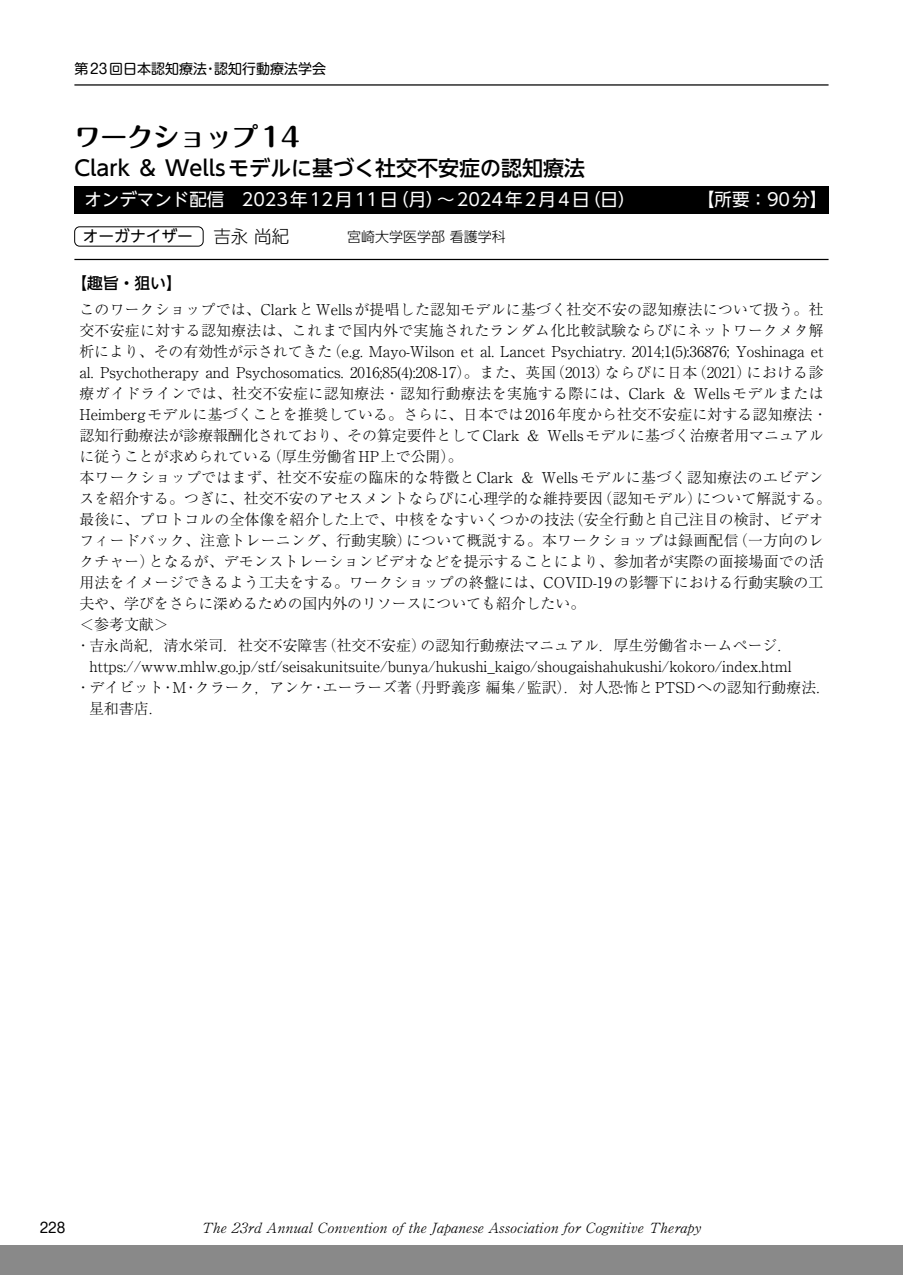
<style>
.page{position:relative;width:903px;height:1275px;background:#fff}
.page>*{position:absolute;margin:0;border:0;box-sizing:border-box;transform-origin:0 0}
.t1{font:700 26.25px "Maru Fo Pro";color:#000}
.t2{font:500 21px "UD Shin Go NT Pro";color:#000}
.t3{font:17.5px "UD Shin Go NT Pro";color:#fff}
.t4{font:15.75px "UD Shin Go NT Pro";color:#000}
.t5{font:500 15.75px "UD Shin Go NT Pro";color:#000}
.t6{font:300 14.88px "Ryumin Pro";letter-spacing:.005em;color:#000}
.t7{font:300 14.88px "Ryumin Pro";letter-spacing:.03em;color:#000}
.t8{font:300 14.88px "Ryumin Pro";letter-spacing:.025em;color:#000}
.t9{font:300 14px "Ryumin Pro";color:#000}
.t10{font:14px "Shin M Go Pro";color:#000}
.t11{font:300 14px "UD Shin Go NT Pro";color:#000}
.s1{font-weight:300;font-size:17.5px}
</style>
<div class="page">
<div style="left:0;top:1245px;width:903px;height:30px;background:#898989"></div>
<hr style="left:74px;top:84px;width:754px;height:2px;background:#000">
<div style="left:74px;top:186px;width:754px;height:27px;background:#000"></div>
<hr style="left:74px;top:259px;width:754px;height:1px;background:#000">
<div style="left:74px;top:227px;width:129px;height:19px;border:1px solid #000;border-radius:5px"></div>
<p class="t10" style="left:74px;top:58px;width:253px">第 23回日本認知療法・認知行動療法学会</p>
<h1 class="t1" style="left:74px;top:116px;width:227px">ワークショップ14</h1>
<h2 class="t2" style="left:74px;top:151px;width:512px">Clark ＆ Wellsモデルに基づく社交不安症の認知療法</h2>
<p class="t3" style="left:84px;top:186px;width:553px">オンデマンド配信　2023年12月11日（月）〜2024年2月4日（日）</p>
<p class="t3" style="left:697px;top:186px;width:132px">【所要：90分】</p>
<p class="t4" style="left:83px;top:224px;width:208px">オーガナイザー <span class="s1">吉永 尚紀</span></p>
<p class="t11" style="left:347px;top:225px;width:160px">宮崎大学医学部 看護学科</p>
<p class="t5" style="left:71px;top:271px;width:112px">【趣旨・狙い】</p>
<p class="t6" style="left:79px;top:297px;width:746px">このワークショップでは、ClarkとWellsが提唱した認知モデルに基づく社交不安の認知療法について扱う。社</p>
<p class="t6" style="left:79px;top:318px;width:746px">交不安症に対する認知療法は、これまで国内外で実施されたランダム化比較試験ならびにネットワークメタ解</p>
<p class="t6" style="left:79px;top:339px;width:746px">析により、その有効性が示されてきた（e.g. Mayo-Wilson et al. Lancet Psychiatry. 2014;1(5):36876; Yoshinaga et</p>
<p class="t6" style="left:79px;top:360px;width:746px">al. Psychotherapy and Psychosomatics. 2016;85(4):208-17）。また、英国（2013）ならびに日本（2021）における診</p>
<p class="t7" style="left:79px;top:381px;width:746px">療ガイドラインでは、社交不安症に認知療法・認知行動療法を実施する際には、Clark ＆ Wellsモデルまたは</p>
<p class="t6" style="left:79px;top:402px;width:750px">Heimbergモデルに基づくことを推奨している。さらに、日本では2016年度から社交不安症に対する認知療法・</p>
<p class="t6" style="left:79px;top:423px;width:746px">認知行動療法が診療報酬化されており、その算定要件としてClark ＆ Wellsモデルに基づく治療者用マニュアル</p>
<p class="t6" style="left:79px;top:444px;width:385px">に従うことが求められている（厚生労働省HP上で公開）。</p>
<p class="t8" style="left:79px;top:465px;width:746px">本ワークショップではまず、社交不安症の臨床的な特徴とClark ＆ Wellsモデルに基づく認知療法のエビデン</p>
<p class="t6" style="left:79px;top:486px;width:753px">スを紹介する。つぎに、社交不安のアセスメントならびに心理学的な維持要因（認知モデル）について解説する。</p>
<p class="t6" style="left:79px;top:507px;width:746px">最後に、プロトコルの全体像を紹介した上で、中核をなすいくつかの技法（安全行動と自己注目の検討、ビデオ</p>
<p class="t6" style="left:79px;top:528px;width:745px">フィードバック、注意トレーニング、行動実験）について概説する。本ワークショップは録画配信（一方向のレ</p>
<p class="t6" style="left:79px;top:549px;width:746px">クチャー）となるが、デモンストレーションビデオなどを提示することにより、参加者が実際の面接場面での活</p>
<p class="t6" style="left:79px;top:570px;width:745px">用法をイメージできるよう工夫をする。ワークショップの終盤には、COVID-19の影響下における行動実験の工</p>
<p class="t6" style="left:79px;top:591px;width:507px">夫や、学びをさらに深めるための国内外のリソースについても紹介したい。</p>
<p class="t6" style="left:79px;top:612px;width:91px">＜参考文献＞</p>
<p class="t6" style="left:76px;top:633px;width:718px">・ 吉永尚紀，清水栄司．社交不安障害（社交不安症）の認知行動療法マニュアル．厚生労働省ホームページ．</p>
<p class="t6" style="left:89px;top:654px;width:704px">https://www.mhlw.go.jp/stf/seisakunitsuite/bunya/hukushi_kaigo/shougaishahukushi/kokoro/index.html</p>
<p class="t6" style="left:76px;top:675px;width:757px">・ デイビット・M・クラーク，アンケ・エーラーズ著（丹野義彦編集/監訳）．対人恐怖とPTSDへの認知行動療法．</p>
<p class="t6" style="left:89px;top:696px;width:76px">星和書店．</p>
<p class="t10" style="left:40px;top:1216px;width:27px">228</p>
<p class="t9" style="left:201px;top:1216px;width:502px">The 23rd Annual Convention of the Japanese Association for Cognitive Therapy</p>
</div>
